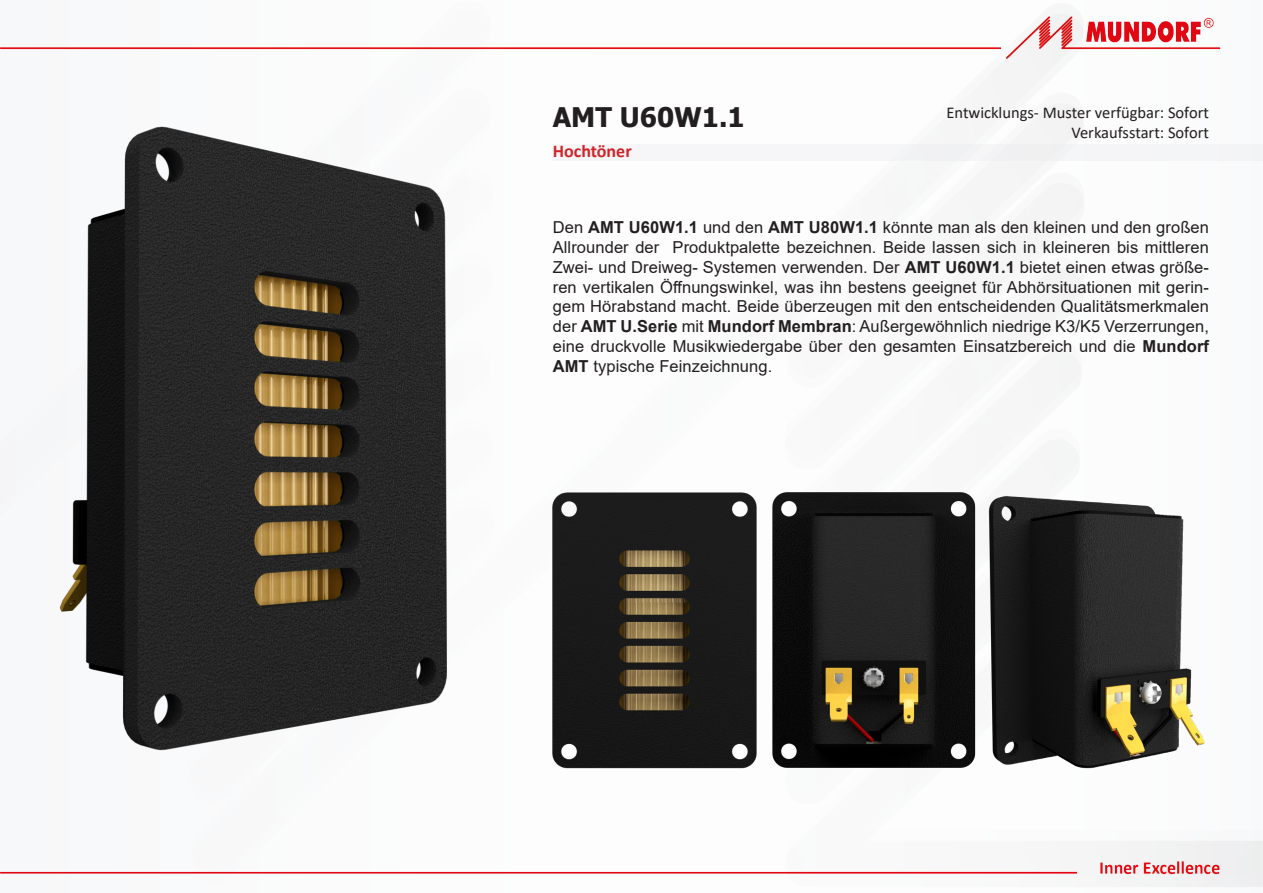
<style>
.page{position:relative;width:1263px;height:893px;background:#fff}
.page>*{position:absolute;margin:0;border:0;box-sizing:border-box;transform-origin:0 0}
.t1{font:700 27px "Tahoma";color:#231f20}
.t2{font:700 18px "Calibri";color:#d1232a}
.t3{font:16.5px/19.8px "Arial";letter-spacing:.005em;color:#231f20;text-align:justify}
.t4{font:16.5px "Calibri";color:#231f20}
.s1{font-weight:700}
</style>
<div class="page">
<img style="left:0;top:13px;width:1263px;height:874px">
<div style="left:553px;top:144px;width:710px;height:16px;background:#f6f6f7"></div>
<img style="left:54px;top:106px;width:410px;height:669px">
<img style="left:552px;top:479px;width:214px;height:305px">
<img style="left:766px;top:479px;width:215px;height:306px">
<img style="left:984px;top:488px;width:224px;height:286px">
<p class="t1" style="left:553px;top:98px;width:193px">AMT U60W1.1</p>
<p class="t2" style="left:553px;top:139px;width:80px">Hochtöner</p>
<p class="t4" style="left:946px;top:101px;width:264px">Entwicklungs- Muster verfügbar: Sofort</p>
<p class="t4" style="left:1071px;top:121px;width:139px">Verkaufsstart: Sofort</p>
<p class="t3" style="left:553px;top:217px;width:658px">Den <span class="s1">AMT U60W1.1</span> und den <span class="s1">AMT U80W1.1</span> könnte man als den kleinen und den großen Allrounder der Produktpalette bezeichnen. Beide lassen sich in kleineren bis mittleren Zwei- und Dreiweg- Systemen verwenden. Der <span class="s1">AMT U60W1.1</span> bietet einen etwas größe&shy;ren vertikalen Öffnungswinkel, was ihn bestens geeignet für Abhörsituationen mit gerin&shy;gem Hörabstand macht. Beide überzeugen mit den entscheidenden Qualitätsmerkmalen der <span class="s1">AMT U.Serie</span> mit <span class="s1">Mundorf Membran</span>: Außergewöhnlich niedrige K3/K5 Verzerrungen, eine druckvolle Musikwiedergabe über den gesamten Einsatzbereich und die <span class="s1">Mundorf AMT</span> typische Feinzeichnung.</p>
</div>
